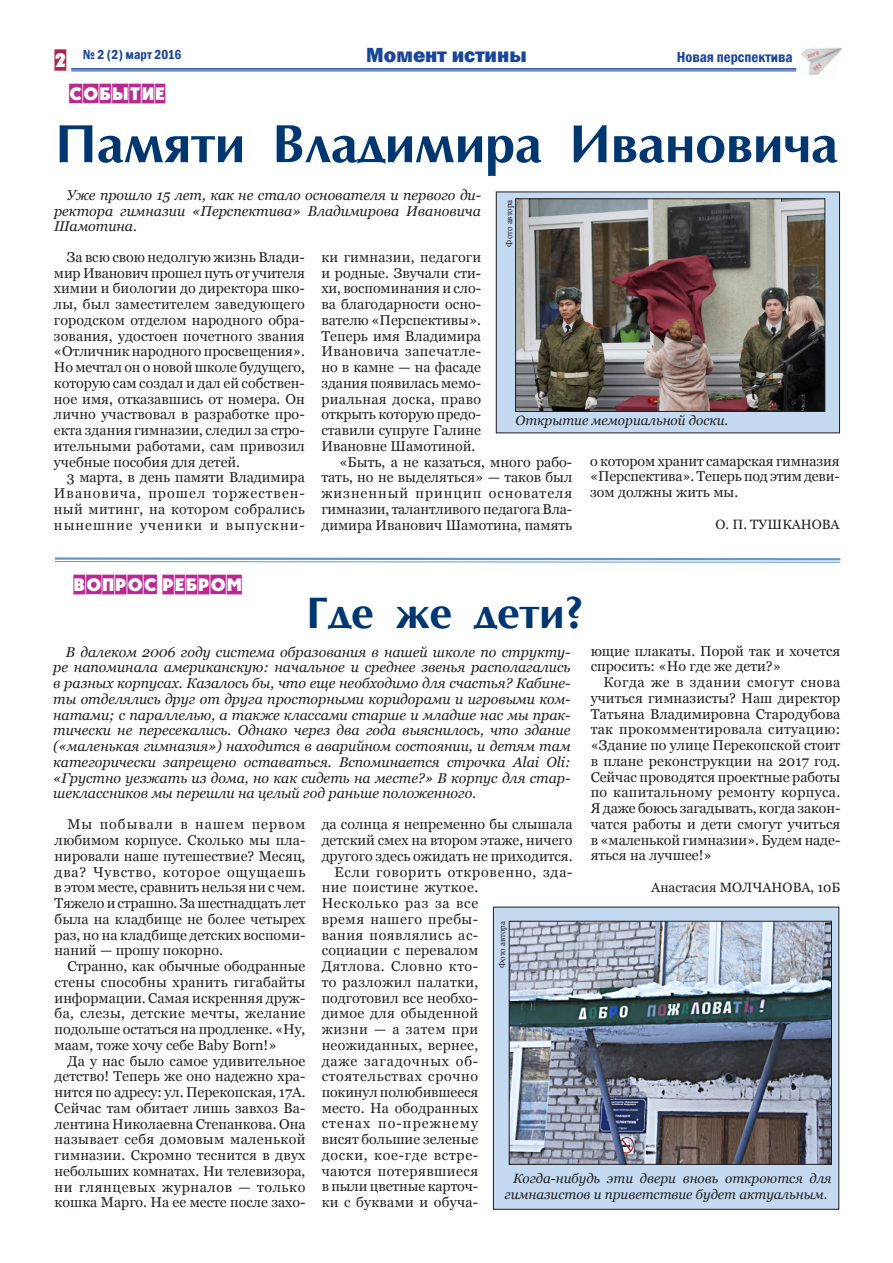
<style>
.page{position:relative;width:893px;height:1263px;background:#fff}
.page>*{position:absolute;margin:0;border:0;box-sizing:border-box;transform-origin:0 0}
.t1{font:700 54px "AG Opt Cyrillic";color:#013771}
.t2{font:700 45px "AG Opt Cyrillic";color:#013771}
.t3{font:800 21px "Franklin Gothic";color:#1a459c}
.t4{font:19.5px "a Plakat Titul Cm";color:#b1244d}
.t5{font:18px "a Plakat Titul Cm";color:#b92991}
.t6{font:600 condensed 15px "Franklin Gothic";color:#1a459c}
.t7{font:14.25px/15.8px "Georgia";color:#231f20;text-align:justify}
.t8{font:italic 14.25px/15.8px "Georgia";color:#231f20;text-align:justify}
.t9{font:14.25px "Georgia";letter-spacing:.035em;color:#231f20}
.t10{font:14.25px "Georgia";letter-spacing:.02em;color:#231f20}
.t11{font:14.25px "Georgia";letter-spacing:.055em;color:#231f20}
.t12{font:14.25px "Georgia";letter-spacing:.03em;color:#231f20}
.t13{font:14.25px "Georgia";letter-spacing:.05em;color:#231f20}
.t14{font:14.25px "Georgia";letter-spacing:.025em;color:#231f20}
.t15{font:14.25px "Georgia";letter-spacing:.07em;color:#231f20}
.t16{font:14.25px "Georgia";letter-spacing:.045em;color:#231f20}
.t17{font:14.25px "Georgia";letter-spacing:.04em;color:#231f20}
.t18{font:14.25px "Georgia";letter-spacing:.075em;color:#231f20}
.t19{font:italic 13.5px/15.8px "Georgia";color:#231f20}
.t20{font:13.5px "Georgia";color:#231f20}
.t21{font:600 condensed 13.5px "Franklin Gothic";color:#1a459c}
.t22{font:9px "Times New Roman";letter-spacing:-.01em;color:#231f20}
</style>
<div class="page">
<div style="left:496px;top:192px;width:343px;height:241px;background:#c3daf1"></div>
<div style="left:496px;top:192px;width:344px;height:241px;border:1px solid #231f20"></div>
<hr style="left:71px;top:68px;width:725px;height:2px;background:#1a459c">
<hr style="left:71px;top:71px;width:725px;height:1px;background:#1a459c">
<img style="left:796px;top:47px;width:47px;height:29px">
<div style="left:493px;top:907px;width:346px;height:302px;background:#c3daf1"></div>
<svg style="left:54px;top:557px;width:787px;height:6px"></svg>
<img style="left:517px;top:201px;width:306px;height:209px">
<div style="left:515px;top:199px;width:310px;height:213px;border:1px solid #231f20"></div>
<img style="left:511px;top:923px;width:319px;height:239px">
<div style="left:509px;top:921px;width:323px;height:243px;border:1px solid #231f20"></div>
<h3 class="t4" style="left:54px;top:49px;width:14px">2</h3>
<h3 class="t3" style="left:366px;top:42px;width:162px">Момент истины</h3>
<p class="t6" style="left:677px;top:47px;width:117px">Новая перспектива</p>
<p class="t21" style="left:83px;top:46px;width:100px">№ 2 (2) март 2016</p>
<p class="t5" style="left:69px;top:84px;width:99px">Событие</p>
<h1 class="t1" style="left:55px;top:114px;width:785px">Памяти Владимира Ивановича</h1>
<p class="t8" style="left:54px;top:187px;width:429px;text-indent:13px">Уже прошло 15 лет, как не стало основателя и первого ди&shy;ректора гимназии «Перспектива» Владимирова Ивановича Шамотина.</p>
<p class="t7" style="left:321px;top:249px;width:161px">ки гимназии, педагоги</p>
<p class="t7" style="left:321px;top:265px;width:161px">и родные. Звучали сти-</p>
<p class="t7" style="left:321px;top:281px;width:161px">хи, воспоминания и сло-</p>
<p class="t7" style="left:321px;top:297px;width:161px">ва благодарности осно-</p>
<p class="t7" style="left:321px;top:312px;width:161px">вателю «Перспективы».</p>
<p class="t7" style="left:321px;top:328px;width:161px">Теперь имя Владимира</p>
<p class="t12" style="left:321px;top:343px;width:161px">Ивановича запечатле-</p>
<p class="t7" style="left:321px;top:360px;width:161px">но в камне — на фасаде</p>
<p class="t7" style="left:321px;top:375px;width:161px">здания появилась мемо-</p>
<p class="t10" style="left:321px;top:390px;width:161px">риальная доска, право</p>
<p class="t7" style="left:321px;top:407px;width:161px">открыть которую предо-</p>
<p class="t7" style="left:321px;top:422px;width:161px">ставили супруге Галине</p>
<p class="t7" style="left:321px;top:438px;width:156px">Ивановне Шамотиной.</p>
<p class="t7" style="left:339px;top:454px;width:234px">«Быть, а не казаться, много рабо-</p>
<p class="t7" style="left:321px;top:470px;width:252px">тать, но не выделяться» — таков был</p>
<p class="t15" style="left:321px;top:484px;width:252px">жизненный принцип основателя</p>
<p class="t7" style="left:321px;top:501px;width:252px">гимназии, талантливого педагога Вла-</p>
<p class="t7" style="left:321px;top:517px;width:252px">димира Иванович Шамотина, память</p>
<p class="t22" style="left:503px;top:247px;width:48px;rotate:-90deg">Фото автора</p>
<p class="t7" style="left:54px;top:249px;width:252px;text-indent:13px">За всю свою недолгую жизнь Влади&shy;мир Иванович прошел путь от учителя химии и биологии до директора шко&shy;лы, был заместителем заведующего городском отделом народного обра&shy;зования, удостоен почетного звания «Отличник народного просвещения».<br>Но мечтал он о новой школе будущего, которую сам создал и дал ей собствен&shy;ное имя, отказавшись от номера. Он лично участвовал в разработке про&shy;екта здания гимназии, следил за стро&shy;ительными работами, сам привозил учебные пособия для детей.</p>
<p class="t7" style="left:54px;top:470px;width:252px;text-indent:13px">3 марта, в день памяти Владимира Ивановича, прошел торжествен&shy;ный митинг, на котором собрались нынешние ученики и выпускни-</p>
<p class="t19" style="left:516px;top:412px;width:214px">Открытие мемориальной доски.</p>
<p class="t7" style="left:590px;top:453px;width:251px">о котором хранит самарская гимназия «Перспектива». Теперь под этим деви&shy;зом должны жить мы.</p>
<p class="t20" style="left:715px;top:516px;width:126px">О. П. ТУШКАНОВА</p>
<p class="t5" style="left:73px;top:574px;width:171px">вопрос ребром</p>
<h2 class="t2" style="left:306px;top:588px;width:280px">Где же дети?</h2>
<p class="t7" style="left:591px;top:643px;width:251px">ющие плакаты. Порой так и хочется спросить: «Но где же дети?»</p>
<p class="t7" style="left:591px;top:675px;width:251px;text-indent:13px">Когда же в здании смогут снова учиться гимназисты? Наш директор Татьяна Владимировна Стародубова так прокомментировала ситуацию: «Здание по улице Перекопской стоит в плане реконструкции на 2017 год.<br>Сейчас проводятся проектные работы по капитальному ремонту корпуса.<br>Я даже боюсь загадывать, когда закон&shy;чатся работы и дети смогут учиться в «маленькой гимназии». Будем наде&shy;яться на лучшее!»</p>
<p class="t20" style="left:651px;top:879px;width:191px">Анастасия МОЛЧАНОВА, 10Б</p>
<p class="t8" style="left:53px;top:644px;width:519px;text-indent:13px">В далеком 2006 году система образования в нашей школе по структу&shy;ре напоминала американскую: начальное и среднее звенья располагались в разных корпусах. Казалось бы, что еще необходимо для счастья? Кабине&shy;ты отделялись друг от друга просторными коридорами и игровыми ком&shy;натами; с параллелью, а также классами старше и младше нас мы прак&shy;тически не пересекались. Однако через два года выяснилось, что здание («маленькая гимназия») находится в аварийном состоянии, и детям там категорически запрещено оставаться. Вспоминается строчка Alai Oli: «Грустно уезжать из дома, но как сидеть на месте?» В корпус для стар&shy;шеклассников мы перешли на целый год раньше положенного.</p>
<p class="t7" style="left:322px;top:817px;width:252px">да солнца я непременно бы слышала</p>
<p class="t7" style="left:322px;top:832px;width:252px">детский смех на втором этаже, ничего</p>
<p class="t7" style="left:322px;top:848px;width:252px">другого здесь ожидать не приходится.</p>
<p class="t11" style="left:334px;top:863px;width:240px">Если говорить откровенно, зда-</p>
<p class="t12" style="left:322px;top:879px;width:158px">ние поистине жуткое.</p>
<p class="t13" style="left:322px;top:894px;width:158px">Несколько раз за все</p>
<p class="t9" style="left:322px;top:910px;width:158px">время нашего пребы-</p>
<p class="t9" style="left:322px;top:926px;width:158px">вания появлялись ас-</p>
<p class="t7" style="left:322px;top:943px;width:158px">социации с перевалом</p>
<p class="t17" style="left:322px;top:957px;width:158px">Дятлова. Словно кто-</p>
<p class="t14" style="left:322px;top:973px;width:158px">то разложил палатки,</p>
<p class="t7" style="left:322px;top:990px;width:158px">подготовил все необхо-</p>
<p class="t14" style="left:322px;top:1005px;width:158px">димое для обыденной</p>
<p class="t9" style="left:322px;top:1020px;width:158px">жизни — а затем при</p>
<p class="t10" style="left:322px;top:1036px;width:158px">неожиданных, вернее,</p>
<p class="t11" style="left:322px;top:1052px;width:158px">даже загадочных об-</p>
<p class="t16" style="left:322px;top:1068px;width:158px">стоятельствах срочно</p>
<p class="t7" style="left:322px;top:1084px;width:158px">покинул полюбившееся</p>
<p class="t7" style="left:322px;top:1100px;width:158px">место. На ободранных</p>
<p class="t18" style="left:322px;top:1115px;width:158px">стенах по-прежнему</p>
<p class="t7" style="left:322px;top:1132px;width:158px">висят большие зеленые</p>
<p class="t13" style="left:322px;top:1146px;width:158px">доски, кое-где встре-</p>
<p class="t9" style="left:322px;top:1162px;width:158px">чаются потерявшиеся</p>
<p class="t7" style="left:322px;top:1179px;width:158px">в пыли цветные карточ-</p>
<p class="t10" style="left:322px;top:1194px;width:158px">ки с буквами и обуча-</p>
<p class="t7" style="left:55px;top:817px;width:252px;text-indent:13px">Мы побывали в нашем первом любимом корпусе. Сколько мы пла&shy;нировали наше путешествие? Месяц, два? Чувство, которое ощущаешь в этом месте, сравнить нельзя ни с чем.<br>Тяжело и страшно. За шестнадцать лет была на кладбище не более четырех раз, но на кладбище детских воспоми&shy;наний — прошу покорно.</p>
<p class="t7" style="left:55px;top:959px;width:252px;text-indent:13px">Странно, как обычные ободранные стены способны хранить гигабайты информации. Самая искренняя друж&shy;ба, слезы, детские мечты, желание подольше остаться на продленке. «Ну, маам, тоже хочу себе Baby Born!»</p>
<p class="t7" style="left:55px;top:1053px;width:252px;text-indent:13px">Да у нас было самое удивительное детство! Теперь же оно надежно хра&shy;нится по адресу: ул. Перекопская, 17А.<br>Сейчас там обитает лишь завхоз Ва&shy;лентина Николаевна Степанкова. Она называет себя домовым маленькой гимназии. Скромно теснится в двух небольших комнатах. Ни телевизора, ни глянцевых журналов — только кошка Марго. На ее месте после захо-</p>
<p class="t22" style="left:496px;top:968px;width:48px;rotate:-90deg">Фото автора</p>
<p class="t19" style="left:505px;top:1170px;width:329px;text-indent:9px">Когда-нибудь эти двери вновь откроются для гимназистов и приветствие будет актуальным.</p>
</div>
